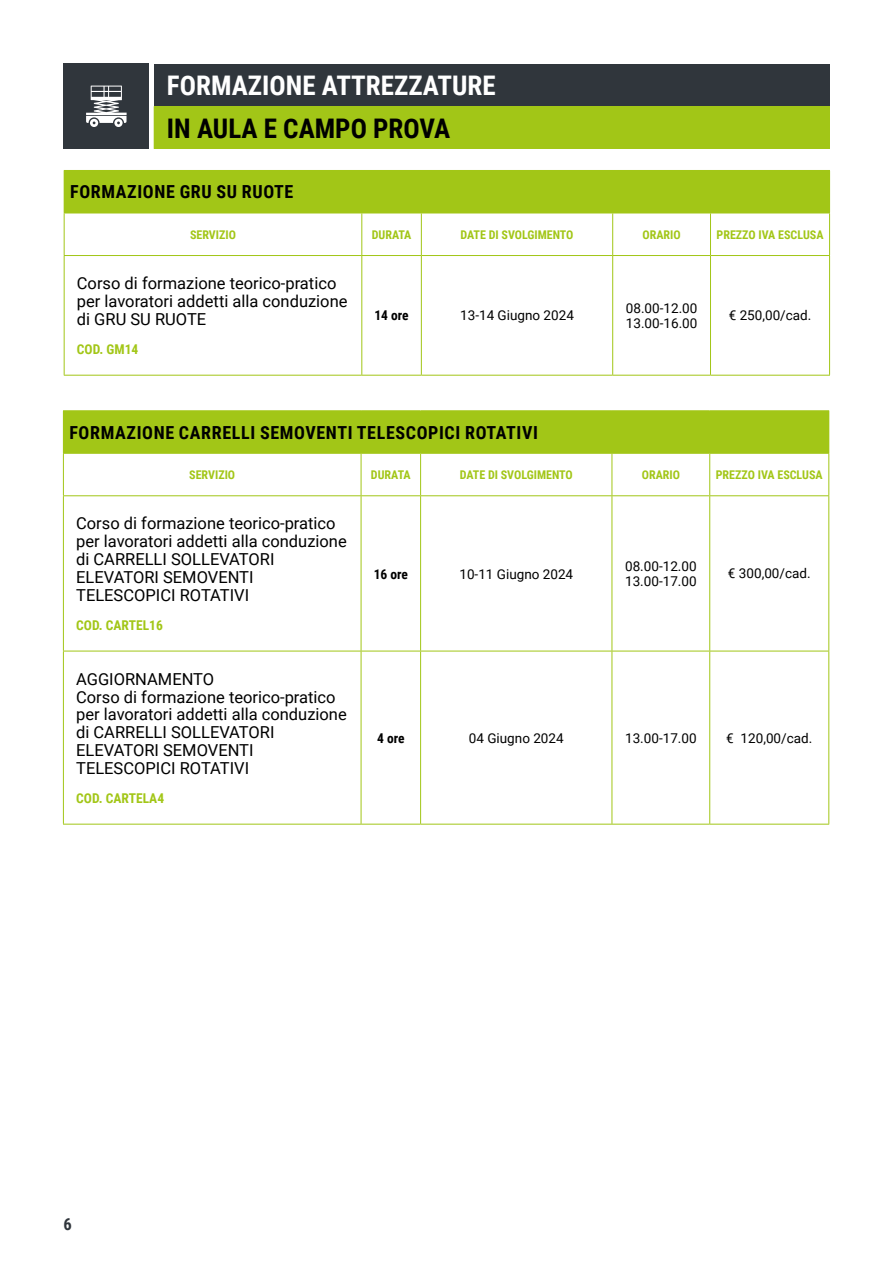
<style>
.page{position:relative;width:893px;height:1263px;background:#fff}
.page>*{position:absolute;margin:0;border:0;box-sizing:border-box;transform-origin:0 0}
.t1{font:700 27px "Roboto Condensed";color:#fff}
.t2{font:700 27px "Roboto Condensed";color:#000}
.t3{font:700 18px "Roboto Condensed";letter-spacing:.035em;color:#000}
.t4{font:16.5px/17.9px "Roboto";color:#000}
.t5{font:700 16.5px "Roboto Condensed";color:#30363c}
.t6{font:13.5px/14.5px "Roboto";color:#000}
.t7{font:700 13.5px "Roboto Condensed";color:#a2c617}
.t8{font:700 13.5px "Roboto Condensed";color:#000}
.t9{font:700 12px "Roboto Condensed";color:#a2c617}
</style>
<div class="page">
<div style="left:64px;top:170px;width:766px;height:43px;background:#a2c617"></div>
<hr style="left:64px;top:256px;width:1px;height:119px;background:#a2c617">
<hr style="left:361px;top:256px;width:1px;height:119px;background:#a2c617">
<hr style="left:421px;top:256px;width:1px;height:119px;background:#a2c617">
<hr style="left:612px;top:256px;width:1px;height:119px;background:#a2c617">
<hr style="left:710px;top:256px;width:1px;height:119px;background:#a2c617">
<hr style="left:829px;top:256px;width:1px;height:119px;background:#a2c617">
<hr style="left:64px;top:375px;width:298px;height:1px;background:#a2c617">
<hr style="left:362px;top:375px;width:59px;height:1px;background:#a2c617">
<hr style="left:421px;top:375px;width:192px;height:1px;background:#a2c617">
<hr style="left:613px;top:375px;width:97px;height:1px;background:#a2c617">
<hr style="left:710px;top:375px;width:120px;height:1px;background:#a2c617">
<hr style="left:64px;top:213px;width:298px;height:1px;background:#a2c617">
<hr style="left:64px;top:213px;width:1px;height:42px;background:#a2c617">
<hr style="left:362px;top:213px;width:59px;height:1px;background:#a2c617">
<hr style="left:361px;top:213px;width:1px;height:42px;background:#a2c617">
<hr style="left:421px;top:213px;width:192px;height:1px;background:#a2c617">
<hr style="left:421px;top:213px;width:1px;height:42px;background:#a2c617">
<hr style="left:613px;top:213px;width:97px;height:1px;background:#a2c617">
<hr style="left:612px;top:213px;width:1px;height:42px;background:#a2c617">
<hr style="left:710px;top:213px;width:120px;height:1px;background:#a2c617">
<hr style="left:710px;top:213px;width:1px;height:42px;background:#a2c617">
<hr style="left:829px;top:213px;width:1px;height:42px;background:#a2c617">
<hr style="left:64px;top:255px;width:298px;height:1px;background:#a2c617">
<hr style="left:362px;top:255px;width:59px;height:1px;background:#a2c617">
<hr style="left:421px;top:255px;width:192px;height:1px;background:#a2c617">
<hr style="left:613px;top:255px;width:97px;height:1px;background:#a2c617">
<hr style="left:710px;top:255px;width:120px;height:1px;background:#a2c617">
<div style="left:154px;top:64px;width:676px;height:42px;background:#30363c"></div>
<div style="left:154px;top:106px;width:676px;height:43px;background:#a2c617"></div>
<div style="left:64px;top:64px;width:85px;height:85px;background:#30363c"></div>
<svg style="left:86px;top:86px;width:41px;height:41px"></svg>
<div style="left:63px;top:411px;width:766px;height:42px;background:#a2c617"></div>
<svg style="left:360px;top:454px;width:351px;height:41px"></svg>
<hr style="left:63px;top:651px;width:298px;height:1px;background:#a2c617">
<hr style="left:63px;top:651px;width:1px;height:173px;background:#a2c617">
<hr style="left:361px;top:651px;width:60px;height:1px;background:#a2c617">
<hr style="left:421px;top:651px;width:191px;height:1px;background:#a2c617">
<hr style="left:612px;top:651px;width:98px;height:1px;background:#a2c617">
<hr style="left:710px;top:651px;width:119px;height:1px;background:#a2c617">
<hr style="left:828px;top:651px;width:1px;height:173px;background:#a2c617">
<hr style="left:63px;top:824px;width:298px;height:1px;background:#a2c617">
<hr style="left:361px;top:824px;width:60px;height:1px;background:#a2c617">
<hr style="left:421px;top:824px;width:191px;height:1px;background:#a2c617">
<hr style="left:612px;top:824px;width:98px;height:1px;background:#a2c617">
<hr style="left:710px;top:824px;width:119px;height:1px;background:#a2c617">
<hr style="left:63px;top:410px;width:298px;height:1px;background:#a2c617">
<hr style="left:361px;top:410px;width:60px;height:1px;background:#a2c617">
<hr style="left:421px;top:410px;width:191px;height:1px;background:#a2c617">
<hr style="left:612px;top:410px;width:98px;height:1px;background:#a2c617">
<hr style="left:710px;top:410px;width:119px;height:1px;background:#a2c617">
<hr style="left:63px;top:496px;width:1px;height:155px;background:#a2c617">
<hr style="left:361px;top:496px;width:1px;height:155px;background:#a2c617">
<hr style="left:361px;top:651px;width:1px;height:173px;background:#a2c617">
<hr style="left:420px;top:496px;width:1px;height:155px;background:#a2c617">
<hr style="left:612px;top:496px;width:1px;height:155px;background:#a2c617">
<hr style="left:709px;top:496px;width:1px;height:155px;background:#a2c617">
<hr style="left:420px;top:651px;width:1px;height:173px;background:#a2c617">
<hr style="left:612px;top:651px;width:1px;height:173px;background:#a2c617">
<hr style="left:709px;top:651px;width:1px;height:173px;background:#a2c617">
<hr style="left:828px;top:496px;width:1px;height:155px;background:#a2c617">
<hr style="left:63px;top:453px;width:298px;height:1px;background:#a2c617">
<hr style="left:63px;top:454px;width:1px;height:41px;background:#a2c617">
<hr style="left:361px;top:453px;width:60px;height:1px;background:#a2c617">
<hr style="left:361px;top:454px;width:1px;height:41px;background:#a2c617">
<hr style="left:421px;top:453px;width:191px;height:1px;background:#a2c617">
<hr style="left:420px;top:454px;width:1px;height:41px;background:#a2c617">
<hr style="left:612px;top:453px;width:98px;height:1px;background:#a2c617">
<hr style="left:612px;top:454px;width:1px;height:41px;background:#a2c617">
<hr style="left:710px;top:453px;width:119px;height:1px;background:#a2c617">
<hr style="left:709px;top:454px;width:1px;height:41px;background:#a2c617">
<hr style="left:828px;top:454px;width:1px;height:41px;background:#a2c617">
<hr style="left:63px;top:495px;width:298px;height:1px;background:#a2c617">
<hr style="left:361px;top:495px;width:60px;height:1px;background:#a2c617">
<hr style="left:421px;top:495px;width:191px;height:1px;background:#a2c617">
<hr style="left:612px;top:495px;width:98px;height:1px;background:#a2c617">
<hr style="left:710px;top:495px;width:119px;height:1px;background:#a2c617">
<h1 class="t1" style="left:167px;top:67px;width:330px">FORMAZIONE ATTREZZATURE</h1>
<h1 class="t2" style="left:167px;top:109px;width:285px">IN AULA E CAMPO PROVA</h1>
<p class="t3" style="left:70px;top:179px;width:225px">FORMAZIONE GRU SU RUOTE</p>
<p class="t9" style="left:190px;top:226px;width:47px">SERVIZIO</p>
<p class="t9" style="left:372px;top:226px;width:41px">DURATA</p>
<p class="t9" style="left:460px;top:226px;width:115px">DATE DI SVOLGIMENTO</p>
<p class="t9" style="left:642px;top:226px;width:40px">ORARIO</p>
<p class="t9" style="left:717px;top:226px;width:108px">PREZZO IVA ESCLUSA</p>
<p class="t4" style="left:77px;top:274px;width:272px">Corso di formazione teorico-pratico per lavoratori addetti alla conduzione di GRU SU RUOTE</p>
<p class="t7" style="left:77px;top:340px;width:63px">COD. GM14</p>
<p class="t8" style="left:374px;top:306px;width:36px">14 ore</p>
<p class="t6" style="left:460px;top:308px;width:115px">13-14 Giugno 2024</p>
<p class="t6" style="left:626px;top:301px;width:73px">08.00-12.00<br>13.00-16.00</p>
<p class="t6" style="left:729px;top:308px;width:84px">€ 250,00/cad.</p>
<p class="t3" style="left:69px;top:420px;width:470px">FORMAZIONE CARRELLI SEMOVENTI TELESCOPICI ROTATIVI</p>
<p class="t9" style="left:189px;top:466px;width:47px">SERVIZIO</p>
<p class="t9" style="left:371px;top:466px;width:41px">DURATA</p>
<p class="t9" style="left:460px;top:466px;width:115px">DATE DI SVOLGIMENTO</p>
<p class="t9" style="left:642px;top:466px;width:40px">ORARIO</p>
<p class="t9" style="left:716px;top:466px;width:108px">PREZZO IVA ESCLUSA</p>
<p class="t4" style="left:76px;top:514px;width:272px">Corso di formazione teorico-pratico per lavoratori addetti alla conduzione di CARRELLI SOLLEVATORI<br>ELEVATORI SEMOVENTI<br>TELESCOPICI ROTATIVI</p>
<p class="t7" style="left:76px;top:615px;width:88px">COD. CARTEL16</p>
<p class="t8" style="left:374px;top:564px;width:36px">16 ore</p>
<p class="t6" style="left:459px;top:566px;width:115px">10-11 Giugno 2024</p>
<p class="t6" style="left:625px;top:559px;width:73px">08.00-12.00<br>13.00-17.00</p>
<p class="t6" style="left:728px;top:566px;width:84px">€ 300,00/cad.</p>
<p class="t4" style="left:76px;top:669px;width:272px">AGGIORNAMENTO<br>Corso di formazione teorico-pratico per lavoratori addetti alla conduzione di CARRELLI SOLLEVATORI<br>ELEVATORI SEMOVENTI<br>TELESCOPICI ROTATIVI</p>
<p class="t7" style="left:76px;top:789px;width:90px">COD. CARTELA4</p>
<p class="t8" style="left:377px;top:728px;width:29px">4 ore</p>
<p class="t6" style="left:469px;top:730px;width:96px">04 Giugno 2024</p>
<p class="t6" style="left:625px;top:730px;width:73px">13.00-17.00</p>
<p class="t6" style="left:726px;top:730px;width:87px">€ 120,00/cad.</p>
<p class="t5" style="left:63px;top:1213px;width:10px">6</p>
</div>
